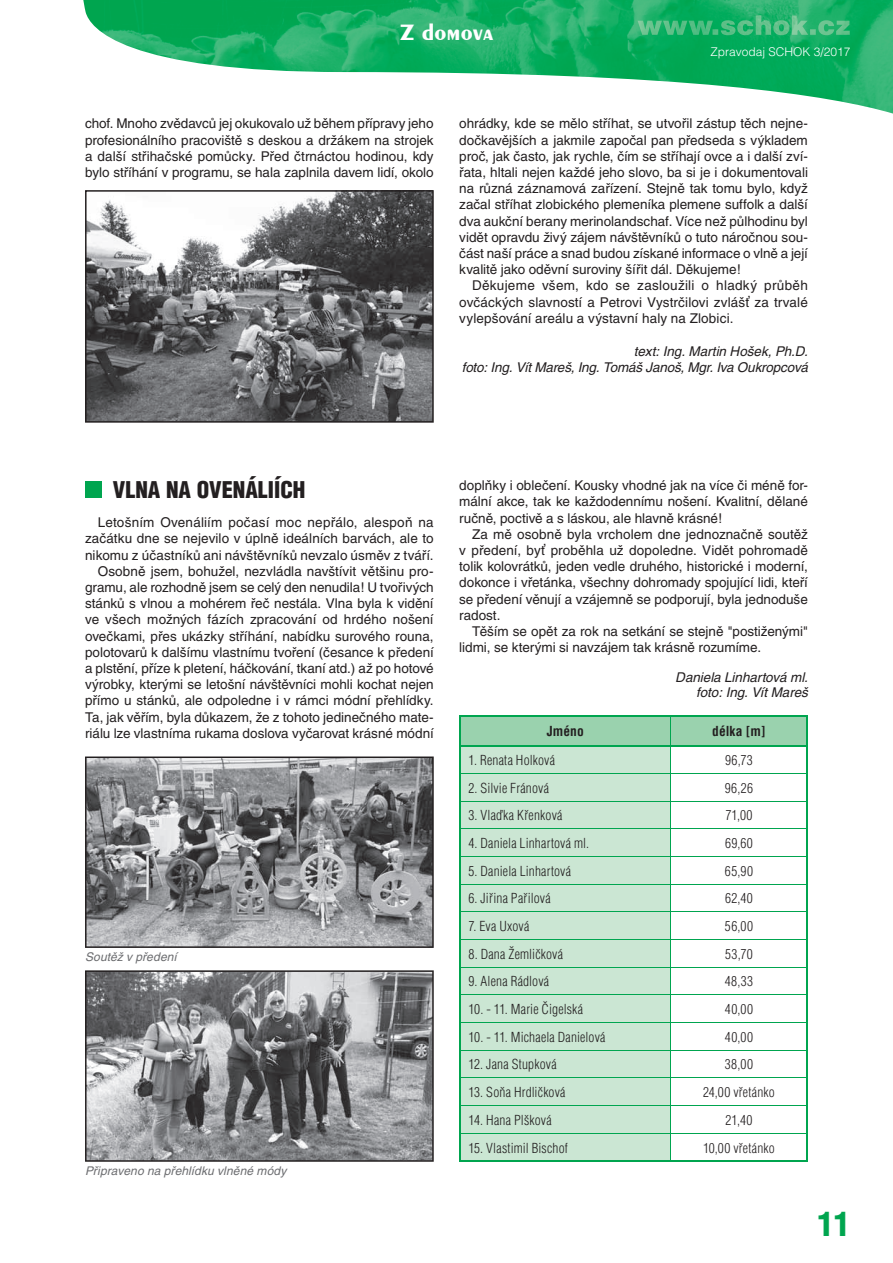
<style>
.page{position:relative;width:893px;height:1263px;background:#fff}
.page>*{position:absolute;margin:0;border:0;box-sizing:border-box;transform-origin:0 0}
.t1{font:33px "Suise Cond Black CE";color:#00a54f}
.t2{font:24px "Penguin CE Bold";color:#fff}
.t3{font:22.5px "Suise Cond Black CE";color:#231f20}
.t4{font:13.5px/16.2px "Suise CE";color:#231f20;text-align:justify}
.t5{font:13.5px "Suise Cond Light CE";letter-spacing:.015em;color:#231f20}
.t6{font:italic 13.5px/16.5px "Suise CE";letter-spacing:-.01em;color:#231f20;text-align:right}
.t7{font:700 13.5px "Suise Cond CE";letter-spacing:.005em;color:#231f20}
.t8{font:italic 12px "Suise CE";letter-spacing:.01em;color:#6c6d70}
.t9{font:12px "Suise Light CE";color:#fff}
</style>
<div class="page">
<img style="left:83px;top:0;width:810px;height:114px">
<img style="left:638px;top:15px;width:212px;height:20px">
<div style="left:85px;top:482px;width:17px;height:16px;background:#00a54f"></div>
<hr style="left:459px;top:715px;width:212px;height:2px;background:#00a54f">
<hr style="left:459px;top:717px;width:2px;height:28px;background:#00a54f">
<hr style="left:671px;top:715px;width:137px;height:2px;background:#00a54f">
<hr style="left:806px;top:717px;width:2px;height:28px;background:#00a54f">
<hr style="left:459px;top:745px;width:212px;height:1px;background:#00a54f">
<hr style="left:671px;top:745px;width:137px;height:1px;background:#00a54f">
<svg style="left:461px;top:717px;width:345px;height:443px"></svg>
<hr style="left:806px;top:746px;width:2px;height:27px;background:#00a54f">
<hr style="left:806px;top:773px;width:2px;height:28px;background:#00a54f">
<hr style="left:806px;top:801px;width:2px;height:28px;background:#00a54f">
<hr style="left:806px;top:829px;width:2px;height:27px;background:#00a54f">
<hr style="left:806px;top:856px;width:2px;height:28px;background:#00a54f">
<hr style="left:806px;top:884px;width:2px;height:28px;background:#00a54f">
<hr style="left:806px;top:912px;width:2px;height:27px;background:#00a54f">
<hr style="left:806px;top:939px;width:2px;height:28px;background:#00a54f">
<hr style="left:806px;top:967px;width:2px;height:28px;background:#00a54f">
<hr style="left:806px;top:995px;width:2px;height:27px;background:#00a54f">
<hr style="left:806px;top:1022px;width:2px;height:28px;background:#00a54f">
<hr style="left:806px;top:1050px;width:2px;height:28px;background:#00a54f">
<hr style="left:806px;top:1078px;width:2px;height:27px;background:#00a54f">
<hr style="left:806px;top:1105px;width:2px;height:28px;background:#00a54f">
<hr style="left:806px;top:1133px;width:2px;height:27px;background:#00a54f">
<hr style="left:459px;top:1160px;width:212px;height:2px;background:#00a54f">
<hr style="left:671px;top:1160px;width:137px;height:2px;background:#00a54f">
<hr style="left:459px;top:746px;width:2px;height:27px;background:#00a54f">
<hr style="left:459px;top:773px;width:2px;height:28px;background:#00a54f">
<hr style="left:459px;top:801px;width:2px;height:28px;background:#00a54f">
<hr style="left:459px;top:829px;width:2px;height:27px;background:#00a54f">
<hr style="left:459px;top:856px;width:2px;height:28px;background:#00a54f">
<hr style="left:459px;top:884px;width:2px;height:28px;background:#00a54f">
<hr style="left:459px;top:912px;width:2px;height:27px;background:#00a54f">
<hr style="left:459px;top:939px;width:2px;height:28px;background:#00a54f">
<hr style="left:459px;top:967px;width:2px;height:28px;background:#00a54f">
<hr style="left:459px;top:995px;width:2px;height:27px;background:#00a54f">
<hr style="left:459px;top:1022px;width:2px;height:28px;background:#00a54f">
<hr style="left:459px;top:1050px;width:2px;height:28px;background:#00a54f">
<hr style="left:459px;top:1078px;width:2px;height:27px;background:#00a54f">
<hr style="left:459px;top:1105px;width:2px;height:28px;background:#00a54f">
<hr style="left:459px;top:1133px;width:2px;height:27px;background:#00a54f">
<svg style="left:85px;top:756px;width:349px;height:192px;background:#8c8d90"></svg>
<svg style="left:85px;top:190px;width:349px;height:233px;background:#7a7b7d"></svg>
<svg style="left:85px;top:970px;width:349px;height:192px;background:#87888b"></svg>
<h2 class="t2" style="left:400px;top:18px;width:95px">Z domova</h2>
<p class="t9" style="left:710px;top:45px;width:142px">Zpravodaj SCHOK 3/2017</p>
<p class="t4" style="left:85px;top:115px;width:350px">chof. Mnoho zvědavců jej okukovalo už během přípravy jeho profesionálního pracoviště s deskou a držákem na strojek a další střihačské pomůcky. Před čtrnáctou hodinou, kdy bylo stříhání v programu, se hala zaplnila davem lidí, okolo</p>
<p class="t4" style="left:459px;top:115px;width:350px">ohrádky, kde se mělo stříhat, se utvořil zástup těch nejne&shy;dočkavějších a jakmile započal pan předseda s výkladem proč, jak často, jak rychle, čím se stříhají ovce a i další zví&shy;řata, hltali nejen každé jeho slovo, ba si je i dokumentovali na různá záznamová zařízení. Stejně tak tomu bylo, když začal stříhat zlobického plemeníka plemene suffolk a další dva aukční berany merinolandschaf. Více než půlhodinu byl vidět opravdu živý zájem návštěvníků o tuto náročnou sou&shy;část naší práce a snad budou získané informace o vlně a její kvalitě jako oděvní suroviny šířit dál. Děkujeme!</p>
<p class="t4" style="left:459px;top:277px;width:350px;text-indent:13px">Děkujeme všem, kdo se zasloužili o hladký průběh ovčáckých slavností a Petrovi Vystrčilovi zvlášť za trvalé vylepšování areálu a výstavní haly na Zlobici.</p>
<p class="t6" style="left:462px;top:343px;width:347px">text: Ing. Martin Hošek, Ph.D.<br>foto: Ing. Vít Mareš, Ing. Tomáš Janoš, Mgr. Iva Oukropcová</p>
<h3 class="t3" style="left:113px;top:475px;width:194px">VLNA NA OVENÁLIÍCH</h3>
<p class="t4" style="left:85px;top:514px;width:350px;text-align:right">Letošním Ovenáliím počasí moc nepřálo, alespoň na začátku dne se nejevilo v úplně ideálních barvách, ale to nikomu z účastníků ani návštěvníků nevzalo úsměv z tváří.<br>Osobně jsem, bohužel, nezvládla navštívit většinu pro&shy;gramu, ale rozhodně jsem se celý den nenudila! U tvořivých stánků s vlnou a mohérem řeč nestála. Vlna byla k vidění ve všech možných fázích zpracování od hrdého nošení ovečkami, přes ukázky stříhání, nabídku surového rouna, polotovarů k dalšímu vlastnímu tvoření (česance k předení a plstění, příze k pletení, háčkování, tkaní atd.) až po hotové výrobky, kterými se letošní návštěvníci mohli kochat nejen přímo u stánků, ale odpoledne i v rámci módní přehlídky.<br>Ta, jak věřím, byla důkazem, že z tohoto jedinečného mate&shy;riálu lze vlastníma rukama doslova vyčarovat krásné módní</p>
<p class="t8" style="left:85px;top:950px;width:93px">Soutěž v předení</p>
<p class="t8" style="left:85px;top:1164px;width:203px">Připraveno na přehlídku vlněné módy</p>
<p class="t4" style="left:459px;top:477px;width:350px">doplňky i oblečení. Kousky vhodné jak na více či méně for&shy;mální akce, tak ke každodennímu nošení. Kvalitní, dělané ručně, poctivě a s láskou, ale hlavně krásné!</p>
<p class="t4" style="left:459px;top:526px;width:350px;text-indent:13px">Za mě osobně byla vrcholem dne jednoznačně soutěž v předení, byť proběhla už dopoledne. Vidět pohromadě tolik kolovrátků, jeden vedle druhého, historické i moderní, dokonce i vřetánka, všechny dohromady spojující lidi, kteří se předení věnují a vzájemně se podporují, byla jednoduše radost.</p>
<p class="t4" style="left:459px;top:623px;width:350px;text-indent:13px">Těším se opět za rok na setkání se stejně "postiženými" lidmi, se kterými si navzájem tak krásně rozumíme.</p>
<p class="t6" style="left:675px;top:670px;width:134px;line-height:15px">Daniela Linhartová ml. foto: Ing. Vít Mareš</p>
<p class="t7" style="left:547px;top:722px;width:39px">Jméno</p>
<p class="t7" style="left:712px;top:722px;width:55px">délka [m]</p>
<p class="t5" style="left:468px;top:751px;width:88px">1. Renata Holková</p>
<p class="t5" style="left:725px;top:751px;width:29px">96,73</p>
<p class="t5" style="left:468px;top:779px;width:82px">2. Silvie Fránová</p>
<p class="t5" style="left:725px;top:779px;width:30px">96,26</p>
<p class="t5" style="left:468px;top:807px;width:95px">3. Vlaďka Křenková</p>
<p class="t5" style="left:725px;top:807px;width:29px">71,00</p>
<p class="t5" style="left:468px;top:834px;width:122px">4. Daniela Linhartová ml.</p>
<p class="t5" style="left:725px;top:834px;width:29px">69,60</p>
<p class="t5" style="left:468px;top:862px;width:104px">5. Daniela Linhartová</p>
<p class="t5" style="left:725px;top:862px;width:30px">65,90</p>
<p class="t5" style="left:468px;top:890px;width:84px">6. Jiřina Pařilová</p>
<p class="t5" style="left:725px;top:890px;width:29px">62,40</p>
<p class="t5" style="left:468px;top:918px;width:62px">7. Eva Uxová</p>
<p class="t5" style="left:725px;top:918px;width:30px">56,00</p>
<p class="t5" style="left:468px;top:945px;width:96px">8. Dana Žemličková</p>
<p class="t5" style="left:725px;top:945px;width:29px">53,70</p>
<p class="t5" style="left:468px;top:973px;width:82px">9. Alena Rádlová</p>
<p class="t5" style="left:725px;top:973px;width:30px">48,33</p>
<p class="t5" style="left:468px;top:1001px;width:116px">10. - 11. Marie Čigelská</p>
<p class="t5" style="left:725px;top:1001px;width:30px">40,00</p>
<p class="t5" style="left:468px;top:1028px;width:138px">10. - 11. Michaela Danielová</p>
<p class="t5" style="left:725px;top:1028px;width:30px">40,00</p>
<p class="t5" style="left:468px;top:1056px;width:90px">12. Jana Stupková</p>
<p class="t5" style="left:725px;top:1056px;width:30px">38,00</p>
<p class="t5" style="left:468px;top:1084px;width:99px">13. Soňa Hrdličková</p>
<p class="t5" style="left:703px;top:1084px;width:73px">24,00 vřetánko</p>
<p class="t5" style="left:468px;top:1111px;width:85px">14. Hana Plšková</p>
<p class="t5" style="left:725px;top:1111px;width:29px">21,40</p>
<p class="t5" style="left:468px;top:1139px;width:101px">15. Vlastimil Bischof</p>
<p class="t5" style="left:703px;top:1139px;width:73px">10,00 vřetánko</p>
<h1 class="t1" style="left:817px;top:1202px;width:34px">11</h1>
</div>
